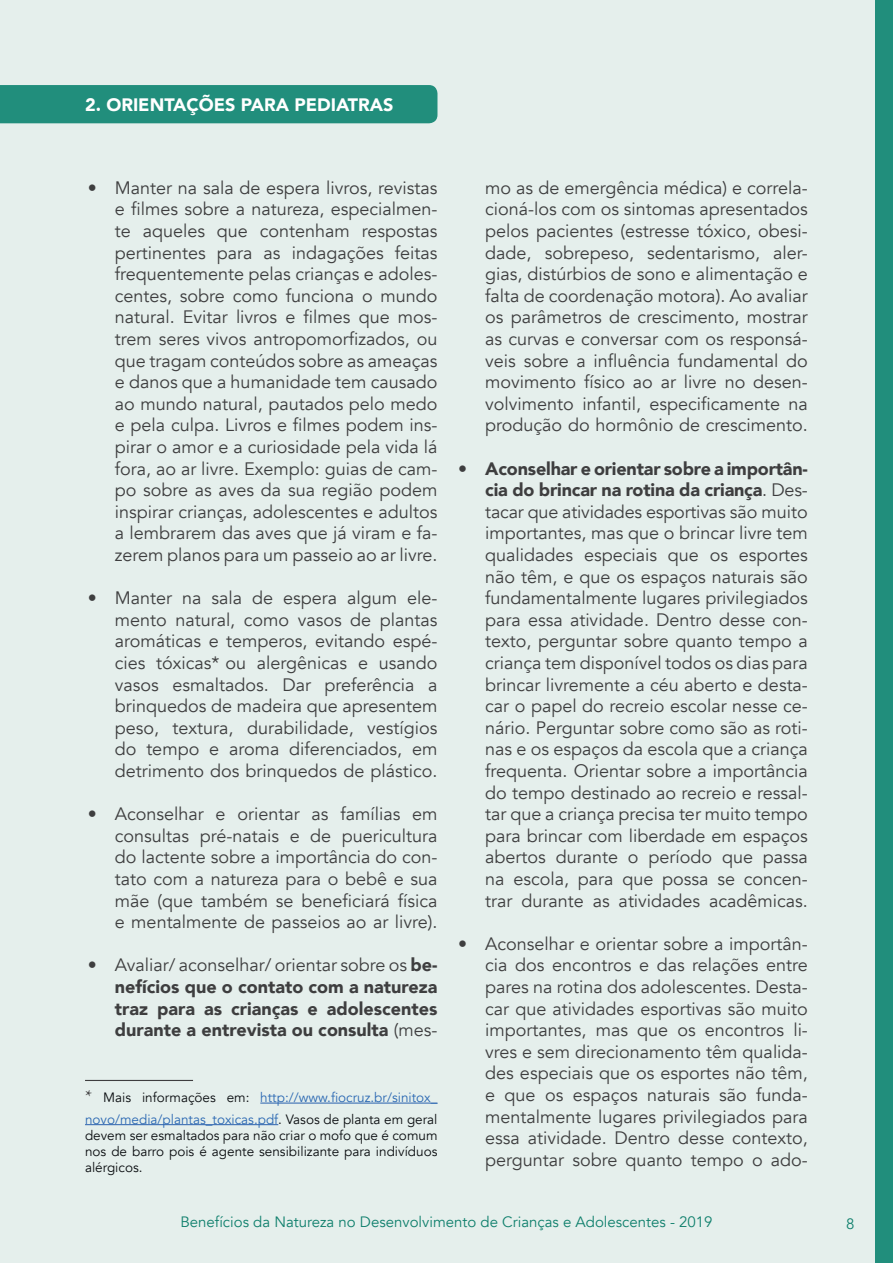
<style>
.page{position:relative;width:893px;height:1263px;background:#e5efec}
.page>*{position:absolute;margin:0;border:0;box-sizing:border-box;transform-origin:0 0}
.t1{font:18px/21.6px "Avenir";color:#3e3e3f;text-align:justify}
.t2{font:900 18px/21.6px "Avenir";color:#3e3e3f;text-align:justify}
.t3{font:900 18px "Avenir";color:#fff}
.t4{font:15px "Avenir";color:#10806d}
.t5{font:13.5px/16.2px "Avenir";color:#0b0e11;text-align:justify}
.t6{font:13.5px/21.6px "Avenir";color:#2c69b3}
.s1{font-weight:400}
.s2{font-family:"Minion Pro";font-size:18px;color:#3e3e3f}
.s3{color:#0b0e11}
.s4{font-weight:900}
</style>
<div class="page">
<hr style="left:85px;top:1080px;width:108px;height:1px;background:#3e3e3f">
<hr style="left:260px;top:1103px;width:177px;height:1px;background:#2860ad">
<hr style="left:85px;top:1124px;width:193px;height:1px;background:#2860ad">
<div style="left:875px;top:0;width:18px;height:1263px;background:#218e7c"></div>
<div style="left:0;top:85px;width:437px;height:38px;background:#218e7c"></div>
<p class="t3" style="left:85px;top:89px;width:310px">2. ORIENTAÇÕES PARA PEDIATRAS</p>
<p class="t1" style="left:115px;top:177px;width:324px;text-indent:-27px">• Manter na sala de espera livros, revistas e filmes sobre a natureza, especialmen&shy;te aqueles que contenham respostas pertinentes para as indagações feitas frequentemente pelas crianças e adoles&shy;centes, sobre como funciona o mundo natural. Evitar livros e filmes que mos&shy;trem seres vivos antropomorfizados, ou que tragam conteúdos sobre as ameaças e danos que a humanidade tem causado ao mundo natural, pautados pelo medo e pela culpa. Livros e filmes podem ins&shy;pirar o amor e a curiosidade pela vida lá fora, ao ar livre. Exemplo: guias de cam&shy;po sobre as aves da sua região podem inspirar crianças, adolescentes e adultos a lembrarem das aves que já viram e fa&shy;zerem planos para um passeio ao ar livre.</p>
<p class="t1" style="left:115px;top:587px;width:324px;text-indent:-27px">• Manter na sala de espera algum ele&shy;mento natural, como vasos de plantas aromáticas e temperos, evitando espé&shy;cies tóxicas* ou alergênicas e usando vasos esmaltados. Dar preferência a brinquedos de madeira que apresentem peso, textura, durabilidade, vestígios do tempo e aroma diferenciados, em detrimento dos brinquedos de plástico.</p>
<p class="t1" style="left:115px;top:803px;width:324px;text-indent:-27px">• Aconselhar e orientar as famílias em consultas pré-natais e de puericultura do lactente sobre a importância do con&shy;tato com a natureza para o bebê e sua mãe (que também se beneficiará física e mentalmente de passeios ao ar livre).</p>
<p class="t2" style="left:115px;top:954px;width:324px;text-indent:-27px"><span class="s1">• Avaliar/ aconselhar/ orientar sobre os</span> be&shy;nefícios que o contato com a natureza traz para as crianças e adolescentes durante a entrevista ou consulta <span class="s1">(mes-</span></p>
<p class="t6" style="left:85px;top:1087px;width:354px"><span class="s2">*</span> <span class="s3">Mais informações em:</span> http://www.fiocruz.br/sinitox_ novo/media/plantas_toxicas.pdf<span class="s3">. Vasos de planta em geral</span></p>
<p class="t5" style="left:85px;top:1127px;width:354px">devem ser esmaltados para não criar o mofo que é comum nos de barro pois é agente sensibilizante para indivíduos alérgicos.</p>
<p class="t1" style="left:485px;top:177px;width:324px">mo as de emergência médica) e correla&shy;cioná-los com os sintomas apresentados pelos pacientes (estresse tóxico, obesi&shy;dade, sobrepeso, sedentarismo, aler&shy;gias, distúrbios de sono e alimentação e falta de coordenação motora). Ao avaliar os parâmetros de crescimento, mostrar as curvas e conversar com os responsá&shy;veis sobre a influência fundamental do movimento físico ao ar livre no desen&shy;volvimento infantil, especificamente na produção do hormônio de crescimento.</p>
<p class="t1" style="left:485px;top:458px;width:324px;text-indent:-27px"><span class="s4">• Aconselhar e orientar sobre a importân&shy;cia do brincar na rotina da criança</span>. Des&shy;tacar que atividades esportivas são muito importantes, mas que o brincar livre tem qualidades especiais que os esportes não têm, e que os espaços naturais são fundamentalmente lugares privilegiados para essa atividade. Dentro desse con&shy;texto, perguntar sobre quanto tempo a criança tem disponível todos os dias para brincar livremente a céu aberto e desta&shy;car o papel do recreio escolar nesse ce&shy;nário. Perguntar sobre como são as roti&shy;nas e os espaços da escola que a criança frequenta. Orientar sobre a importância do tempo destinado ao recreio e ressal&shy;tar que a criança precisa ter muito tempo para brincar com liberdade em espaços abertos durante o período que passa na escola, para que possa se concen&shy;trar durante as atividades acadêmicas.</p>
<p class="t1" style="left:485px;top:933px;width:324px;text-indent:-27px">• Aconselhar e orientar sobre a importân&shy;cia dos encontros e das relações entre pares na rotina dos adolescentes. Desta&shy;car que atividades esportivas são muito importantes, mas que os encontros li&shy;vres e sem direcionamento têm qualida&shy;des especiais que os esportes não têm, e que os espaços naturais são funda&shy;mentalmente lugares privilegiados para essa atividade. Dentro desse contexto, perguntar sobre quanto tempo o ado-</p>
<p class="t4" style="left:180px;top:1213px;width:534px">Benefícios da Natureza no Desenvolvimento de Crianças e Adolescentes - 2019</p>
<p class="t4" style="left:846px;top:1215px;width:10px">8</p>
</div>
